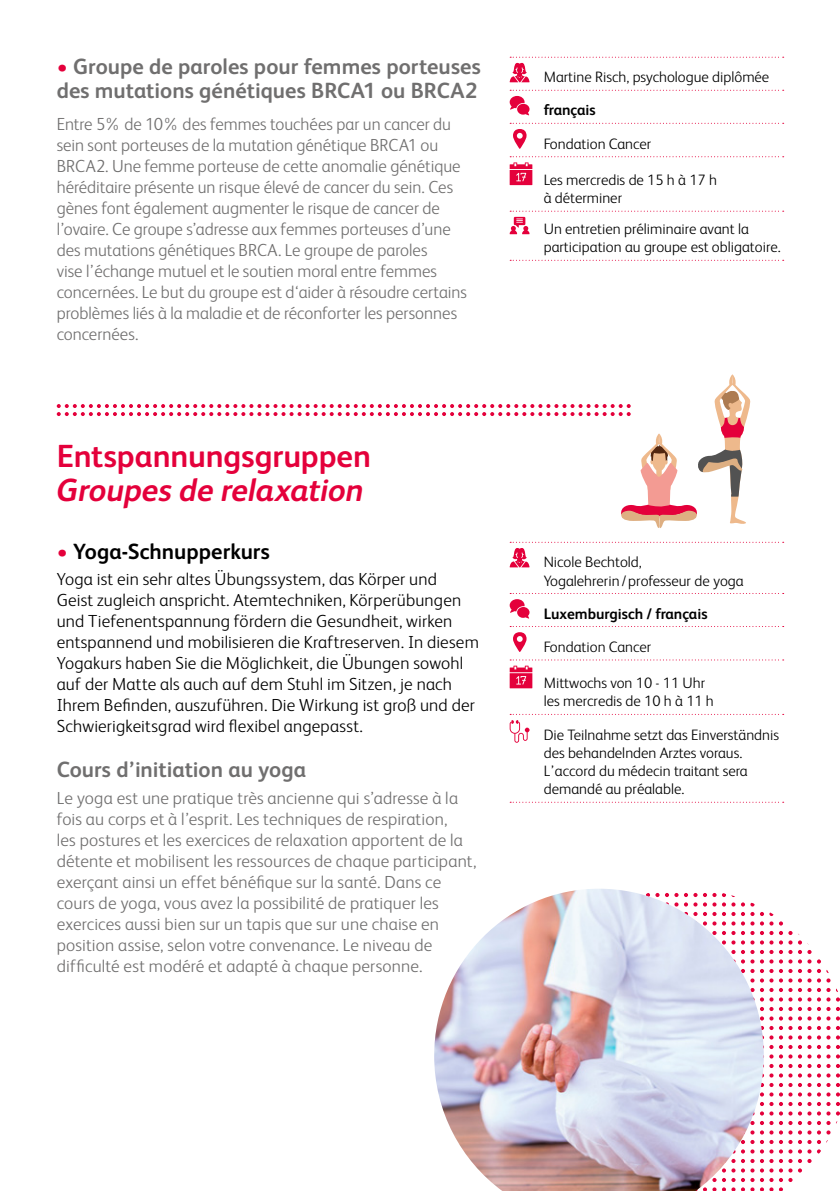
<style>
.page{position:relative;width:840px;height:1191px;background:#fff}
.page>*{position:absolute;margin:0;border:0;box-sizing:border-box;transform-origin:0 0}
.t1{font:700 32px "FS Albert";letter-spacing:-.005em;color:#e4003b}
.t2{font:italic 700 32px "FS Albert";letter-spacing:-.005em;color:#e4003b}
.t3{font:700 22px/24px "FS Albert";color:#706f6f}
.t4{font:700 22px "FS Albert";color:#000}
.t5{font:300 17.6px/21px "FS Albert";letter-spacing:.005em;color:#706f6f}
.t6{font:300 17.6px/21px "FS Albert";letter-spacing:.01em;color:#000}
.t7{font:300 15.2px/18.2px "FS Albert";color:#000}
.t8{font:700 15.2px "FS Albert";color:#000}
.s1{color:#e4003b}
</style>
<div class="page">
<svg style="left:510px;top:260px;width:273px;height:1px"></svg>
<svg style="left:509px;top:57px;width:274px;height:25px"></svg>
<svg style="left:509px;top:90px;width:274px;height:25px"></svg>
<svg style="left:510px;top:123px;width:273px;height:26px"></svg>
<svg style="left:509px;top:156px;width:274px;height:29px"></svg>
<svg style="left:509px;top:211px;width:274px;height:23px"></svg>
<svg style="left:763px;top:912px;width:76px;height:279px"></svg>
<img style="left:434px;top:889px;width:329px;height:302px">
<svg style="left:510px;top:801px;width:273px;height:1px"></svg>
<svg style="left:509px;top:542px;width:274px;height:25px"></svg>
<svg style="left:509px;top:593px;width:274px;height:25px"></svg>
<svg style="left:510px;top:626px;width:273px;height:26px"></svg>
<svg style="left:509px;top:659px;width:274px;height:29px"></svg>
<svg style="left:509px;top:714px;width:274px;height:28px"></svg>
<svg style="left:57px;top:374px;width:693px;height:154px"></svg>
<p class="t3" style="left:57px;top:53px;width:425px"><span class="s1">•</span> Groupe de paroles pour femmes porteuses des mutations génétiques BRCA1 ou BRCA2</p>
<p class="t5" style="left:57px;top:113px;width:411px">Entre 5% de 10% des femmes touchées par un cancer du sein sont porteuses de la mutation génétique BRCA1 ou BRCA2. Une femme porteuse de cette anomalie génétique héréditaire présente un risque élevé de cancer du sein. Ces gènes font également augmenter le risque de cancer de l’ovaire. Ce groupe s’adresse aux femmes porteuses d’une des mutations génétiques BRCA. Le groupe de paroles<br>vise l’échange mutuel et le soutien moral entre femmes concernées. Le but du groupe est d‘aider à résoudre certains problèmes liés à la maladie et de réconforter les personnes concernées.</p>
<h1 class="t1" style="left:57px;top:434px;width:315px">Entspannungsgruppen</h1>
<h1 class="t2" style="left:57px;top:467px;width:308px">Groupes de relaxation</h1>
<p class="t4" style="left:57px;top:536px;width:214px"><span class="s1">•</span> Yoga-Schnupperkurs</p>
<p class="t6" style="left:57px;top:568px;width:423px">Yoga ist ein sehr altes Übungssystem, das Körper und<br>Geist zugleich anspricht. Atemtechniken, Körperübungen und Tiefenentspannung fördern die Gesundheit, wirken entspannend und mobilisieren die Kraftreserven. In diesem Yogakurs haben Sie die Möglichkeit, die Übungen sowohl auf der Matte als auch auf dem Stuhl im Sitzen, je nach Ihrem Befinden, auszuführen. Die Wirkung ist groß und der Schwierigkeitsgrad wird flexibel angepasst.</p>
<p class="t3" style="left:57px;top:757px;width:251px">Cours d’initiation au yoga</p>
<p class="t5" style="left:57px;top:787px;width:421px">Le yoga est une pratique très ancienne qui s’adresse à la fois au corps et à l’esprit. Les techniques de respiration,<br>les postures et les exercices de relaxation apportent de la détente et mobilisent les ressources de chaque participant, exerçant ainsi un effet bénéfique sur la santé. Dans ce cours de yoga, vous avez la possibilité de pratiquer les exercices aussi bien sur un tapis que sur une chaise en position assise, selon votre convenance. Le niveau de difficulté est modéré et adapté à chaque personne.</p>
<p class="t7" style="left:543px;top:67px;width:227px">Martine Risch, psychologue diplômée</p>
<p class="t8" style="left:543px;top:100px;width:53px">français</p>
<p class="t7" style="left:543px;top:134px;width:109px">Fondation Cancer</p>
<p class="t7" style="left:543px;top:170px;width:175px">Les mercredis de 15 h à 17 h à déterminer</p>
<p class="t7" style="left:543px;top:219px;width:238px">Un entretien préliminaire avant la participation au groupe est obligatoire.</p>
<p class="t7" style="left:543px;top:552px;width:201px">Nicole Bechtold,<br>Yogalehrerin/professeur de yoga</p>
<p class="t8" style="left:543px;top:603px;width:165px">Luxemburgisch / français</p>
<p class="t7" style="left:543px;top:637px;width:109px">Fondation Cancer</p>
<p class="t7" style="left:543px;top:673px;width:171px">Mittwochs von 10 - 11 Uhr les mercredis de 10 h à 11 h</p>
<p class="t7" style="left:543px;top:725px;width:237px">Die Teilnahme setzt das Einverständnis des behandelnden Arztes voraus.<br>L’accord du médecin traitant sera demandé au préalable.</p>
</div>
